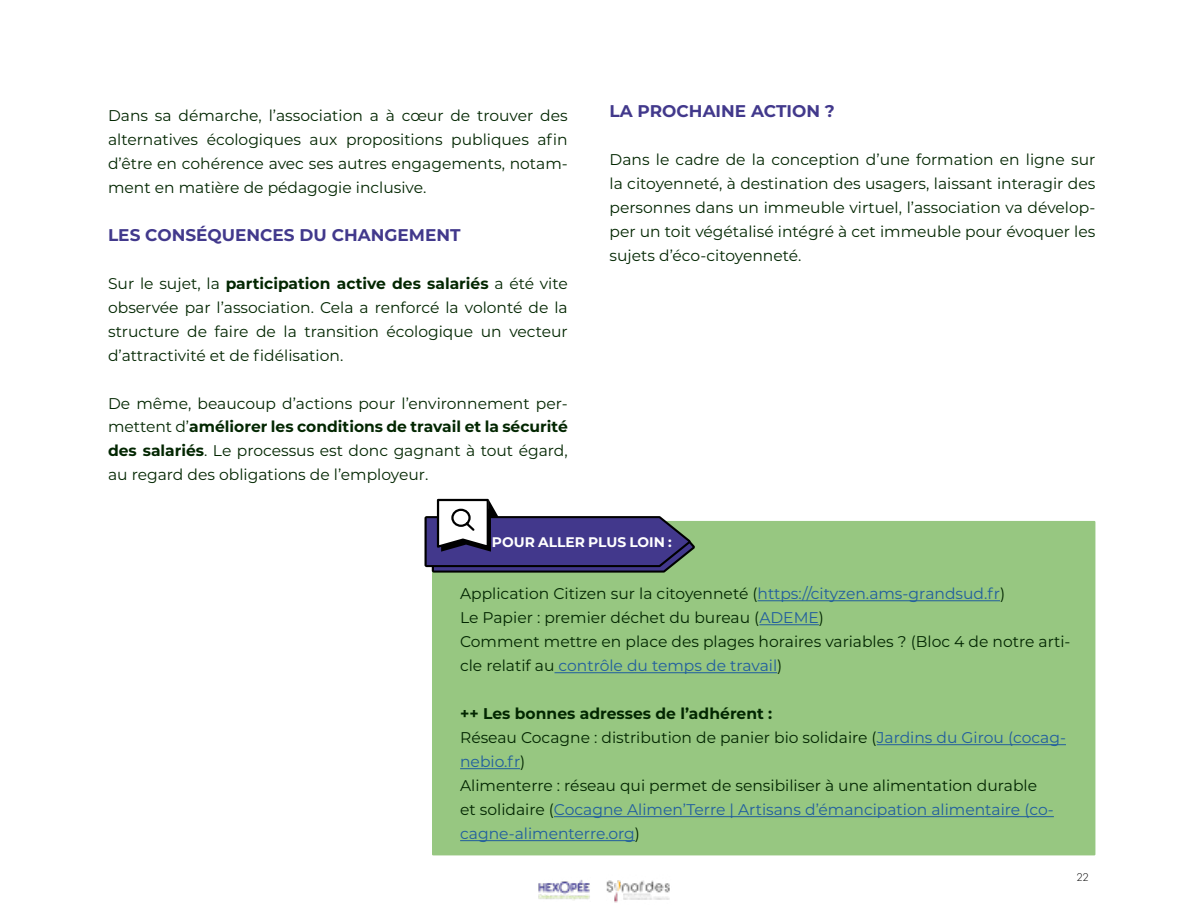
<style>
.page{position:relative;width:1188px;height:918px;background:#fff}
.page>*{position:absolute;margin:0;border:0;box-sizing:border-box;transform-origin:0 0}
.t1{font:700 16.95px "Montserrat";color:#42398c}
.t2{font:15.45px/24px "Montserrat";color:#022601;text-align:justify}
.t3{font:700 13.95px "Montserrat";color:#fff}
.t4{font:300 11.55px "Futura PT";color:#000}
.s1{font-weight:700}
.s2{color:#215e9e}
</style>
<div class="page">
<img style="left:538px;top:880px;width:52px;height:20px">
<img style="left:606px;top:880px;width:64px;height:23px">
<div style="left:432px;top:521px;width:663px;height:334px;background:#97c781"></div>
<svg style="left:425px;top:498px;width:270px;height:75px"></svg>
<hr style="left:758px;top:600px;width:242px;height:1px;background:#215e9e">
<hr style="left:759px;top:624px;width:60px;height:1px;background:#215e9e">
<hr style="left:554px;top:672px;width:223px;height:1px;background:#215e9e">
<hr style="left:877px;top:744px;width:189px;height:1px;background:#215e9e">
<hr style="left:460px;top:768px;width:60px;height:1px;background:#215e9e">
<hr style="left:554px;top:816px;width:500px;height:1px;background:#215e9e">
<hr style="left:460px;top:840px;width:175px;height:1px;background:#215e9e">
<p class="t2" style="left:108px;top:103px;width:461px">Dans sa démarche, l’association a à cœur de trouver des alternatives écologiques aux propositions publiques afin d’être en cohérence avec ses autres engagements, notam&shy;ment en matière de pédagogie inclusive.</p>
<p class="t1" style="left:108px;top:222px;width:354px">LES CONSÉQUENCES DU CHANGEMENT</p>
<p class="t2" style="left:108px;top:271px;width:461px">Sur le sujet, la <span class="s1">participation active des salariés</span> a été vite observée par l’association. Cela a renforcé la volonté de la structure de faire de la transition écologique un vecteur d’attractivité et de fidélisation.</p>
<p class="t2" style="left:108px;top:390px;width:461px">De même, beaucoup d’actions pour l’environnement per&shy;mettent d’<span class="s1">améliorer les conditions de travail et la sécurité des salariés</span>. Le processus est donc gagnant à tout égard, au regard des obligations de l’employeur.</p>
<p class="t1" style="left:610px;top:98px;width:227px">LA PROCHAINE ACTION ?</p>
<p class="t2" style="left:610px;top:147px;width:487px">Dans le cadre de la conception d’une formation en ligne sur la citoyenneté, à destination des usagers, laissant interagir des personnes dans un immeuble virtuel, l’association va dévelop&shy;per un toit végétalisé intégré à cet immeuble pour évoquer les sujets d’éco-citoyenneté.</p>
<p class="t3" style="left:492px;top:532px;width:181px">POUR ALLER PLUS LOIN :</p>
<p class="t2" style="left:460px;top:581px;width:612px;text-align:left">Application Citizen sur la citoyenneté (<span class="s2">https://cityzen.ams-grandsud.fr</span>)<br>Le Papier : premier déchet du bureau (<span class="s2">ADEME</span>)<br>Comment mettre en place des plages horaires variables ? (Bloc 4 de notre arti&shy;cle relatif au <span class="s2">contrôle du temps de travail</span>)</p>
<p class="t2" style="left:460px;top:701px;width:607px;text-align:left"><span class="s1">++ Les bonnes adresses de l’adhérent :<br></span>Réseau Cocagne : distribution de panier bio solidaire (<span class="s2">Jardins du Girou (cocag&shy;nebio.fr</span>)<br>Alimenterre : réseau qui permet de sensibiliser à une alimentation durable<br>et solidaire (<span class="s2">Cocagne Alimen’Terre | Artisans d’émancipation alimentaire (co&shy;cagne-alimenterre.org</span>)</p>
<p class="t4" style="left:1076px;top:870px;width:14px">22</p>
</div>
